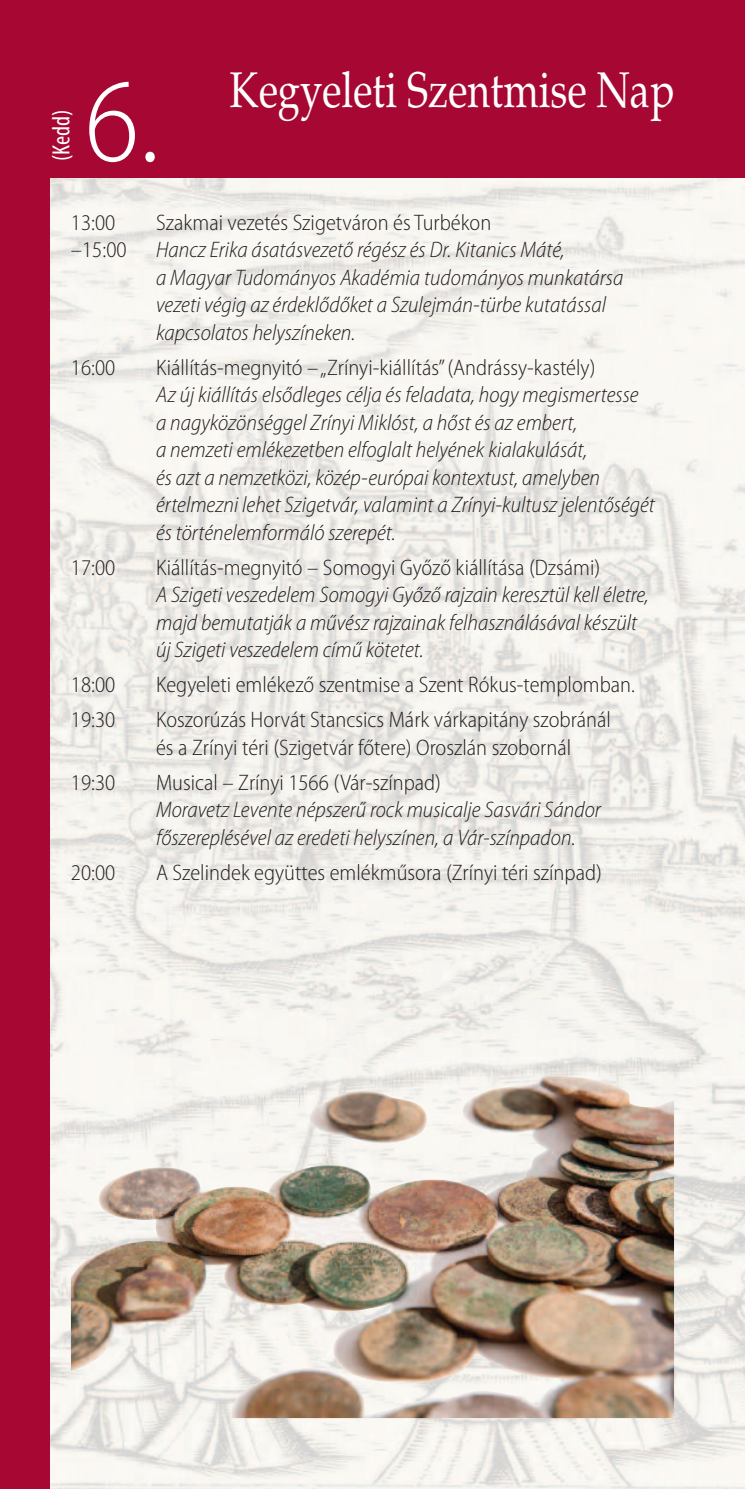
<style>
.page{position:relative;width:745px;height:1489px;background:#fff}
.page>*{position:absolute;margin:0;border:0;box-sizing:border-box;transform-origin:0 0}
.t1{font:300 semi-condensed 120px "Myriad Pro";color:#fff}
.t2{font:50px "Palatino H Roman";color:#fff;scale:.8 1}
.t3{font:condensed 25px "Myriad Pro";color:#fff}
.t4{font:italic 300 semi-condensed 22.5px/27.5px "Myriad Pro";color:#231f20}
.t5{font:300 semi-condensed 22.5px/27.5px "Myriad Pro";color:#231f20}
</style>
<div class="page">
<img style="left:50px;top:177px;width:694px;height:1311px">
<div style="left:0;top:0;width:744px;height:177px;background:#a60733"></div>
<div style="left:0;top:0;width:50px;height:1488px;background:#a60733"></div>
<img style="left:71px;top:1074px;width:602px;height:343px">
<p class="t3" style="left:52px;top:161px;width:53px;rotate:-90deg">(Kedd)</p>
<h1 class="t1" style="left:85px;top:77px;width:76px">6.</h1>
<h2 class="t2" style="left:229px;top:60px;width:556px">Kegyeleti Szentmise Nap</h2>
<p class="t5" style="left:71px;top:210px;width:46px">13:00</p>
<p class="t5" style="left:156px;top:210px;width:336px">Szakmai vezetés Szigetváron és Turbékon</p>
<p class="t5" style="left:71px;top:238px;width:57px">–15:00</p>
<p class="t4" style="left:156px;top:237px;width:468px">Hancz Erika ásatásvezető régész és Dr. Kitanics Máté,<br>a Magyar Tudományos Akadémia tudományos munkatársa vezeti végig az érdeklődőket a Szulejmán-türbe kutatással kapcsolatos helyszíneken.</p>
<p class="t5" style="left:71px;top:355px;width:46px">16:00</p>
<p class="t5" style="left:156px;top:355px;width:440px">Kiállítás-megnyitó –„Zrínyi-kiállítás”(Andrássy-kastély)</p>
<p class="t4" style="left:156px;top:382px;width:500px">Az új kiállítás elsődleges célja és feladata, hogy megismertesse<br>a nagyközönséggel Zrínyi Miklóst, a hőst és az embert,<br>a nemzeti emlékezetben elfoglalt helyének kialakulását,<br>és azt a nemzetközi, közép-európai kontextust, amelyben értelmezni lehet Szigetvár, valamint a Zrínyi-kultuszjelentőségét és történelemformáló szerepét.</p>
<p class="t5" style="left:71px;top:555px;width:46px">17:00</p>
<p class="t5" style="left:156px;top:555px;width:445px">Kiállítás-megnyitó – Somogyi Győző kiállítása (Dzsámi)</p>
<p class="t4" style="left:156px;top:582px;width:494px">A Szigeti veszedelem Somogyi Győző rajzain keresztül kell életre, majd bemutatják a művész rajzainak felhasználásával készült új Szigeti veszedelem című kötetet.</p>
<p class="t5" style="left:71px;top:673px;width:46px">18:00</p>
<p class="t5" style="left:156px;top:673px;width:480px">Kegyeleti emlékező szentmise a Szent Rókus-templomban.</p>
<p class="t5" style="left:71px;top:708px;width:46px">19:30</p>
<p class="t5" style="left:156px;top:708px;width:456px">Koszorúzás Horvát Stancsics Márk várkapitány szobránál és a Zrínyi téri (Szigetvár főtere) Oroszlán szobornál</p>
<p class="t5" style="left:71px;top:770px;width:46px">19:30</p>
<p class="t5" style="left:156px;top:770px;width:286px">Musical – Zrínyi 1566 (Vár-színpad)</p>
<p class="t4" style="left:156px;top:797px;width:446px">Moravetz Levente népszerű rock musicalje Sasvári Sándor főszereplésével az eredeti helyszínen, a Vár-színpadon.</p>
<p class="t5" style="left:71px;top:860px;width:46px">20:00</p>
<p class="t5" style="left:156px;top:860px;width:447px">A Szelindek együttes emlékműsora (Zrínyi téri színpad)</p>
</div>
